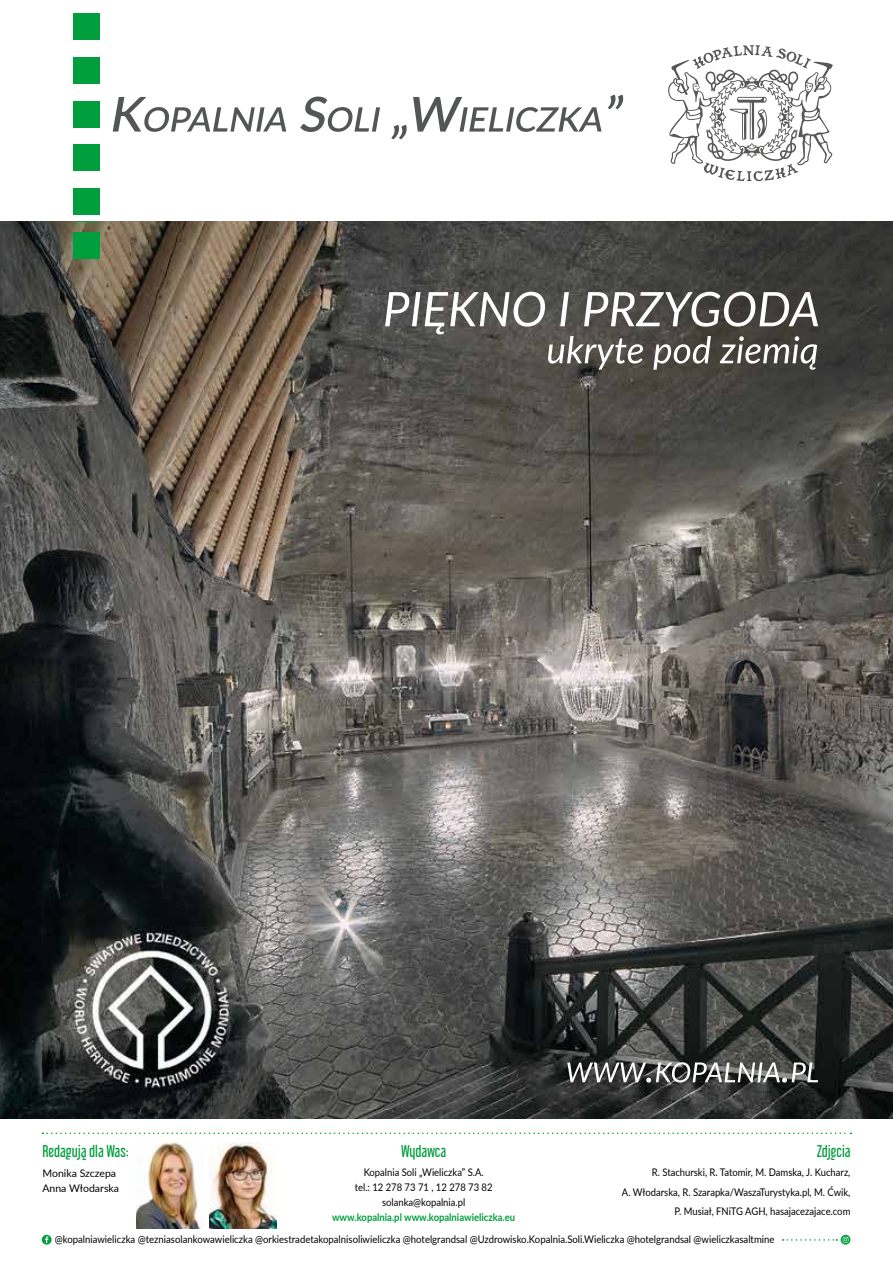
<style>
.page{position:relative;width:893px;height:1263px;background:#fff}
.page>*{position:absolute;margin:0;border:0;box-sizing:border-box;transform-origin:0 0}
.t1{font:15px "Libel Suit Rg";color:#009e3d}
.t2{font:10.5px/15px "Lato";color:#000;text-align:center;scale:.9 1}
.t3{font:10.5px "Lato";color:#000;scale:.91 1}
.t4{font:700 10.5px "Lato";color:#009e3d;scale:.9 1}
.t5{font:10.5px/15px "Lato";color:#000}
</style>
<div class="page">
<img style="left:136px;top:1142px;width:66px;height:86px">
<img style="left:210px;top:1142px;width:67px;height:86px">
<svg style="left:43px;top:1132px;width:808px;height:2px"></svg>
<svg style="left:42px;top:1235px;width:10px;height:9px"></svg>
<svg style="left:783px;top:1235px;width:67px;height:9px"></svg>
<img style="left:0;top:222px;width:893px;height:896px">
<img style="left:126px;top:95px;width:497px;height:37px">
<img style="left:514px;top:292px;width:241px;height:35px">
<img style="left:672px;top:1062px;width:146px;height:20px">
<div style="left:73px;top:232px;width:27px;height:27px;background:#009e3c"></div>
<div style="left:73px;top:188px;width:27px;height:27px;background:#009e3c"></div>
<div style="left:73px;top:145px;width:27px;height:26px;background:#009e3c"></div>
<div style="left:73px;top:101px;width:27px;height:27px;background:#009e3c"></div>
<div style="left:73px;top:57px;width:27px;height:27px;background:#009e3c"></div>
<div style="left:73px;top:13px;width:27px;height:27px;background:#009e3c"></div>
<svg style="left:668px;top:45px;width:165px;height:136px"></svg>
<h1 class="t1" style="left:817px;top:1139px;width:35px">Zdjęcia</h1>
<p class="t2" style="left:622px;top:1162px;width:255px;line-height:19.2px;text-align:right">R. Stachurski, R. Tatomir, M. Damska, J. Kucharz,<br>A. Włodarska, R. Szarapka/WaszaTurystyka.pl, M. Ćwik,<br>P. Musiał, FNiTG AGH, hasajacezajace.com</p>
<p class="t3" style="left:55px;top:1232px;width:792px">@kopalniawieliczka @tezniasolankowawieliczka @orkiestradetakopalnisoliwieliczka @hotelgrandsal @Uzdrowisko.Kopalnia.Soli.Wieliczka @hotelgrandsal @wieliczkasaltmine</p>
<h1 class="t1" style="left:401px;top:1139px;width:46px">Wydawca</h1>
<p class="t2" style="left:355px;top:1164px;width:155px">Kopalnia Soli „Wieliczka” S.A.<br>tel.: 12 278 73 71 , 12 278 73 82 solanka@kopalnia.pl</p>
<p class="t4" style="left:332px;top:1210px;width:205px">www.kopalnia.pl www.kopalniawieliczka.eu</p>
<h1 class="t1" style="left:43px;top:1139px;width:88px">Redagują dla Was:</h1>
<p class="t5" style="left:43px;top:1165px;width:78px">Monika Szczepa<br>Anna Włodarska</p>
</div>
